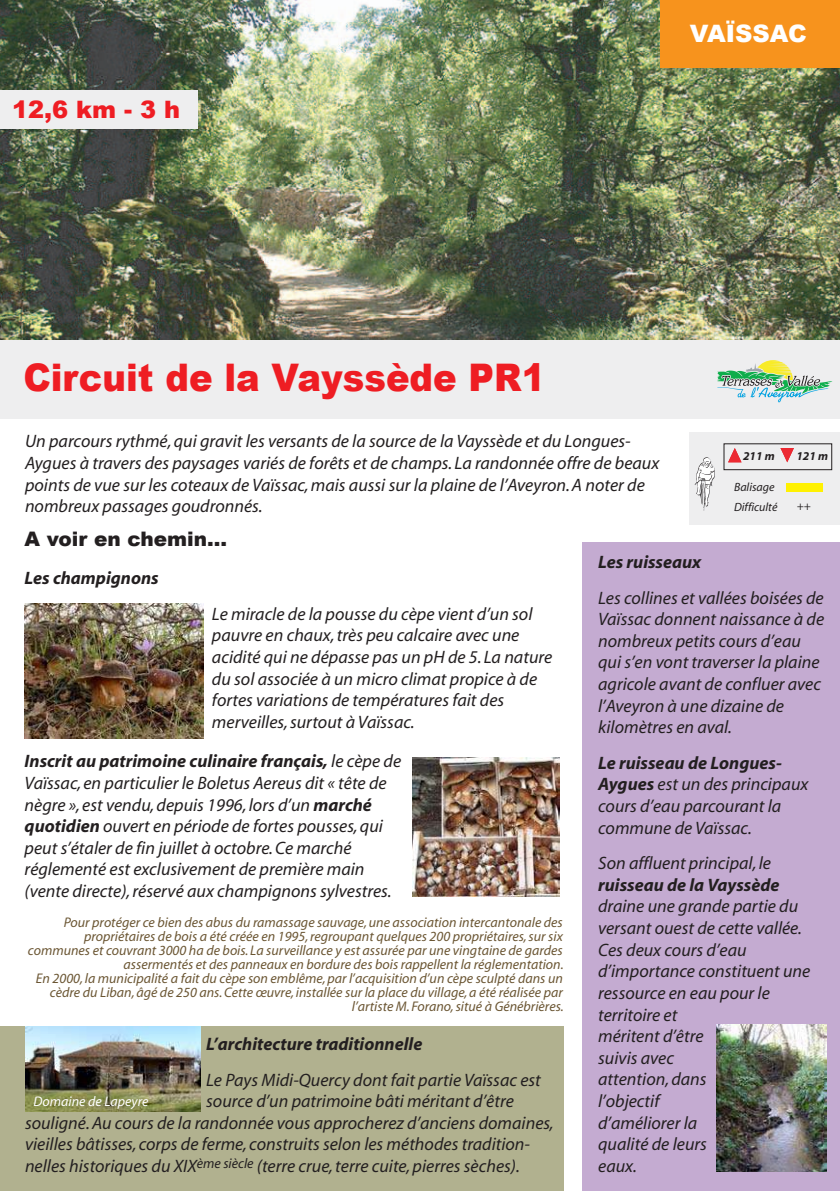
<style>
.page{position:relative;width:840px;height:1191px;background:#fff}
.page>*{position:absolute;margin:0;border:0;box-sizing:border-box;transform-origin:0 0}
.t1{font:900 38px "Arial";color:#ee1d23;scale:.93 1}
.t2{font:900 24px "Arial";color:#ee1d23}
.t3{font:900 24px "Arial";color:#fff}
.t4{font:900 20px "Arial";color:#231f20}
.t5{font:italic 18px/21.6px "Myriad";color:#231f20}
.t6{font:italic 700 18px "Myriad";color:#231f20}
.t7{font:italic 14px/14px "Myriad";color:#6b5633;text-align:right}
.t8{font:italic 14px "Myriad";color:#fff}
.t9{font:italic 12px/20.2px "Myriad";color:#231f20}
.t10{font:italic 700 12px "Myriad";color:#231f20}
.s1{font-weight:700}
</style>
<div class="page">
<div style="left:0;top:1027px;width:563px;height:164px;background:#b1b18f"></div>
<div style="left:581px;top:543px;width:258px;height:648px;background:#c4abd1"></div>
<img style="left:0;top:0;width:839px;height:340px">
<div style="left:689px;top:432px;width:150px;height:93px;background:#eeeeef"></div>
<div style="left:0;top:340px;width:839px;height:78px;background:#eeeeef"></div>
<div style="left:660px;top:0;width:179px;height:68px;background:#f7931d"></div>
<svg style="left:728px;top:448px;width:13px;height:14px"></svg>
<svg style="left:780px;top:448px;width:13px;height:14px"></svg>
<div style="left:786px;top:483px;width:36px;height:8px;background:#fff101"></div>
<div style="left:723px;top:443px;width:108px;height:27px;border:1px solid #231f20"></div>
<div style="left:0;top:90px;width:197px;height:38px;background:#eeeeef"></div>
<svg style="left:717px;top:360px;width:114px;height:42px"></svg>
<svg style="left:694px;top:457px;width:20px;height:54px"></svg>
<img style="left:25px;top:1027px;width:175px;height:84px">
<img style="left:716px;top:1024px;width:110px;height:147px">
<img style="left:412px;top:757px;width:147px;height:139px">
<img style="left:25px;top:604px;width:179px;height:134px">
<h2 class="t2" style="left:12px;top:92px;width:170px">12,6 km - 3 h</h2>
<h1 class="t1" style="left:23px;top:350px;width:562px">Circuit de la Vayssède PR1</h1>
<h2 class="t3" style="left:689px;top:16px;width:118px">VAÏSSAC</h2>
<p class="t5" style="left:25px;top:431px;width:636px">Un parcours rythmé, qui gravit les versants de la source de la Vayssède et du Longues-Aygues à travers des paysages variés de forêts et de champs. La randonnée offre de beaux points de vue sur les coteaux de Vaïssac, mais aussi sur la plaine de l’Aveyron. A noter de nombreux passages goudronnés.</p>
<p class="t4" style="left:25px;top:524px;width:204px">A voir en chemin...</p>
<p class="t6" style="left:25px;top:569px;width:136px">Les champignons</p>
<p class="t5" style="left:212px;top:603px;width:341px">Le miracle de la pousse du cèpe vient d’un sol pauvre en chaux, très peu calcaire avec une acidité qui ne dépasse pas un pH de 5. La nature du sol associée à un micro climat propice à de fortes variations de températures fait des merveilles, surtout à Vaïssac.</p>
<p class="t5" style="left:25px;top:751px;width:378px"><span class="s1">Inscrit au patrimoine culinaire français,</span> le cèpe de Vaïssac, en particulier le Boletus Aereus dit « tête de nègre », est vendu, depuis 1996, lors d’un <span class="s1">marché quotidien</span> ouvert en période de fortes pousses, qui peut s’étaler de fin juillet à octobre. Ce marché réglementé est exclusivement de première main (vente directe), réservé aux champignons sylvestres.</p>
<p class="t7" style="left:28px;top:916px;width:537px">Pour protéger ce bien des abus du ramassage sauvage, une association intercantonale des propriétaires de bois a été créée en 1995, regroupant quelques 200 propriétaires, sur six communes et couvrant 3000 ha de bois. La surveillance y est assurée par une vingtaine de gardes assermentés et des panneaux en bordure des bois rappellent la réglementation.<br>En 2000, la municipalité a fait du cèpe son emblême, par l’acquisition d’un cèpe sculpté dans un cèdre du Liban, âgé de 250 ans. Cette œuvre, installée sur la place du village, a été réalisée par l’artiste M. Forano, situé à Génébrières.</p>
<p class="t10" style="left:742px;top:449px;width:33px">211 m</p>
<p class="t10" style="left:796px;top:449px;width:33px">121 m</p>
<p class="t9" style="left:733px;top:477px;width:45px">Balisage<br>Difficulté</p>
<p class="t9" style="left:796px;top:496px;width:16px">++</p>
<p class="t6" style="left:598px;top:552px;width:104px">Les ruisseaux</p>
<p class="t5" style="left:598px;top:587px;width:227px">Les collines et vallées boisées de<br>Vaïssac donnent naissance à de nombreux petits cours d’eau qui s’en vont traverser la plaine agricole avant de confluer avec l’Aveyron à une dizaine de kilomètres en aval.</p>
<p class="t5" style="left:598px;top:753px;width:213px"><span class="s1">Le ruisseau de Longues-<br>Aygues</span> est un des principaux cours d’eau parcourant la commune de Vaïssac.</p>
<p class="t5" style="left:598px;top:853px;width:174px">Son affluent principal, le</p>
<p class="t6" style="left:598px;top:875px;width:183px">ruisseau de la Vayssède</p>
<p class="t5" style="left:598px;top:896px;width:214px">draine une grande partie du versant ouest de cette vallée.<br>Ces deux cours d’eau d’importance constituent une ressource en eau pour le territoire et<br>méritent d’être<br>suivis avec<br>attention, dans<br>l’objectif<br>d’améliorer la<br>qualité de leurs<br>eaux.</p>
<p class="t6" style="left:206px;top:1034px;width:217px">L’architecture traditionnelle</p>
<p class="t5" style="left:206px;top:1069px;width:336px">Le Pays Midi-Quercy dont fait partie Vaïssac est</p>
<p class="t5" style="left:206px;top:1091px;width:309px">source d’un patrimoine bâti méritant d’être</p>
<p class="t5" style="left:25px;top:1112px;width:530px">souligné. Au cours de la randonnée vous approcherez d’anciens domaines,</p>
<p class="t5" style="left:25px;top:1134px;width:506px">vieilles bâtisses, corps de ferme, construits selon les méthodes tradition-</p>
<p class="t5" style="left:25px;top:1155px;width:496px">nelles historiques du XIX<sup>ème</sup> <sup>siècle</sup> (terre crue, terre cuite, pierres sèches).</p>
<p class="t8" style="left:33px;top:1094px;width:117px">Domaine de Lapeyre</p>
</div>
